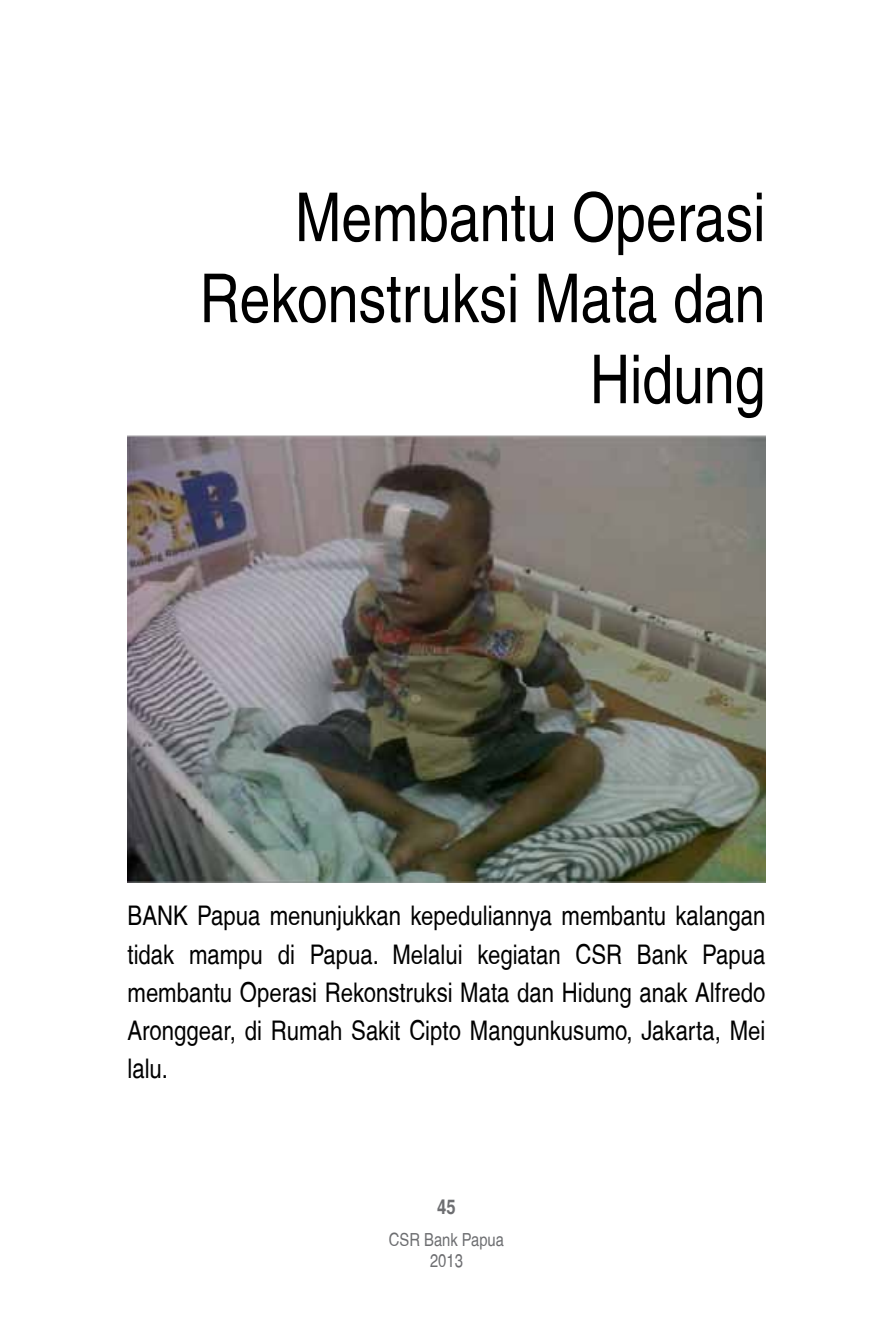
<style>
.page{position:relative;width:893px;height:1340px;background:#fff}
.page>*{position:absolute;margin:0;border:0;box-sizing:border-box;transform-origin:0 0}
.t1{font:condensed 67.5px/81px "Helvetica";color:#000;text-align:right}
.t2{font:condensed 27px/38.2px "Helvetica";color:#000;text-align:justify}
.t3{font:700 condensed 20.25px "Helvetica";color:#6d6e71}
.t4{font:condensed 18px/21.6px "Helvetica";color:#6d6e71;text-align:center}
</style>
<div class="page">
<img style="left:128px;top:436px;width:637px;height:446px">
<h1 class="t1" style="left:200px;top:177px;width:567px">Membantu Operasi<br>Rekonstruksi Mata dan<br>Hidung</h1>
<p class="t2" style="left:128px;top:896px;width:639px">BANK Papua menunjukkan kepeduliannya membantu kalangan tidak mampu di Papua. Melalui kegiatan CSR Bank Papua membantu Operasi Rekonstruksi Mata dan Hidung anak Alfredo Aronggear, di Rumah Sakit Cipto Mangunkusumo, Jakarta, Mei lalu.</p>
<p class="t3" style="left:437px;top:1194px;width:20px">45</p>
<p class="t4" style="left:389px;top:1228px;width:117px">CSR Bank Papua<br>2013</p>
</div>
